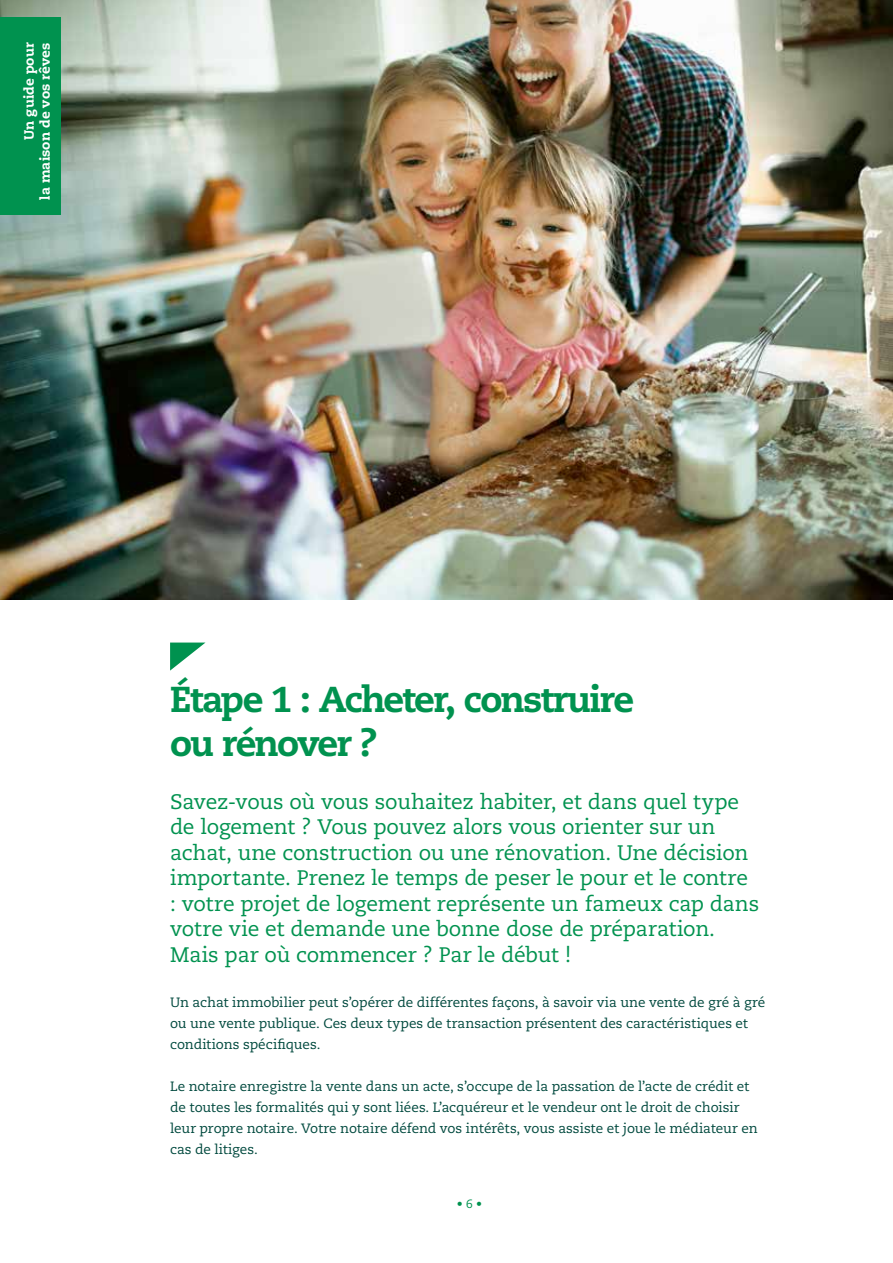
<style>
.page{position:relative;width:893px;height:1263px;background:#fff}
.page>*{position:absolute;margin:0;border:0;box-sizing:border-box;transform-origin:0 0}
.t1{font:800 36px/43.2px "Caecilia LT Std";letter-spacing:-.05em;color:#00924f}
.t2{font:21px/25.5px "Caecilia LT Std";letter-spacing:-.015em;color:#00924f}
.t3{font:13.5px/21px "Caecilia LT Std";letter-spacing:-.005em;color:#00493e}
.t4{font:800 13.5px/16.2px "Caecilia LT Std";letter-spacing:.005em;color:#fff;text-align:right}
.t5{font:12px "Caecilia LT Std";color:#00924f}
</style>
<div class="page">
<img style="left:0;top:0;width:893px;height:600px">
<div style="left:0;top:17px;width:60px;height:197px;background:#00924f"></div>
<svg style="left:170px;top:642px;width:35px;height:29px"></svg>
<p class="t4" style="left:21px;top:200px;width:159px;rotate:-90deg">Un guide pour<br>la maison de vos rêves</p>
<h1 class="t1" style="left:170px;top:678px;width:465px">Étape 1 : Acheter, construire ou rénover ?</h1>
<p class="t2" style="left:170px;top:789px;width:591px">Savez-vous où vous souhaitez habiter, et dans quel type de logement ? Vous pouvez alors vous orienter sur un achat, une construction ou une rénovation. Une décision importante. Prenez le temps de peser le pour et le contre<br>: votre projet de logement représente un fameux cap dans votre vie et demande une bonne dose de préparation.<br>Mais par où commencer ? Par le début !</p>
<p class="t3" style="left:170px;top:992px;width:597px">Un achat immobilier peut s’opérer de différentes façons, à savoir via une vente de gré à gré ou une vente publique. Ces deux types de transaction présentent des caractéristiques et conditions spécifiques.</p>
<p class="t3" style="left:170px;top:1076px;width:589px">Le notaire enregistre la vente dans un acte, s’occupe de la passation de l’acte de crédit et de toutes les formalités qui y sont liées. L’acquéreur et le vendeur ont le droit de choisir leur propre notaire. Votre notaire défend vos intérêts, vous assiste et joue le médiateur en cas de litiges.</p>
<p class="t5" style="left:457px;top:1197px;width:27px">• 6 •</p>
</div>
